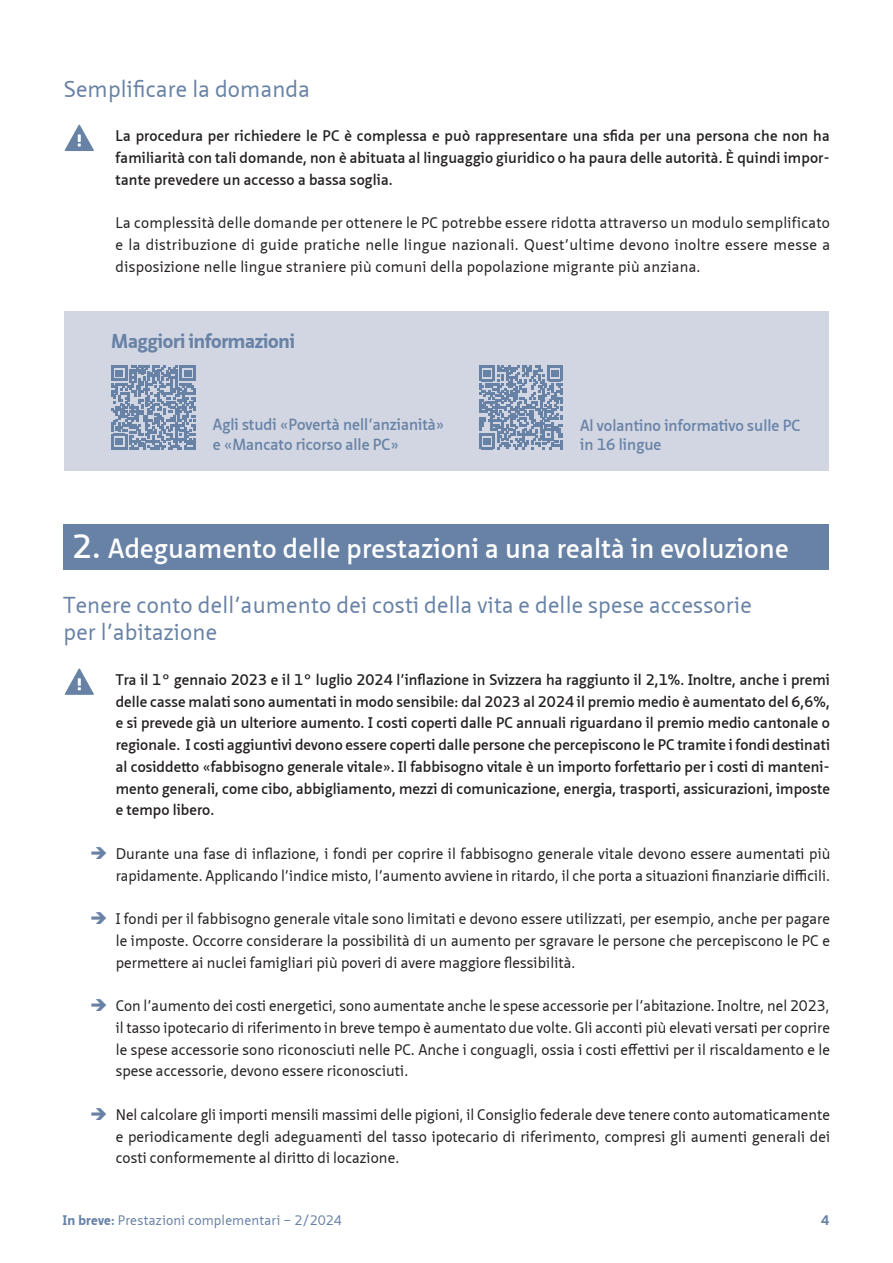
<style>
.page{position:relative;width:893px;height:1263px;background:#fff}
.page>*{position:absolute;margin:0;border:0;box-sizing:border-box;transform-origin:0 0}
.Titel_Gundtext{font:600 27px "Neue Sans Pro";letter-spacing:.01em;color:#fff}
.Untertitel{font:22.5px/27px "Neue Sans Pro";letter-spacing:.01em;color:#6882a6}
.Position_Titel{font:700 19.5px "Neue Sans Pro";letter-spacing:-.01em;color:#6882a6}
.Position_Titel-2{font:600 15.75px/19.5px "Neue Sans Pro";color:#6882a6}
.Text_bold_Spalte_links{font:15px/21.8px "Neue Sans Pro";letter-spacing:.005em;color:#231f20;text-align:justify}
.Text_bold_Spalte_links-2{font:600 15px/21.8px "Neue Sans Pro";letter-spacing:.01em;color:#231f20;text-align:justify}
.t1{font:13.5px "Neue Sans Pro";letter-spacing:.01em;color:#6882a6}
.t2{font:700 13.5px "Neue Sans Pro";color:#6882a6}
.s1{font-size:33px}
.s2{font-weight:700}
</style>
<div class="page">
<svg style="left:65px;top:125px;width:29px;height:26px"></svg>
<svg style="left:65px;top:668px;width:29px;height:27px"></svg>
<div style="left:64px;top:524px;width:765px;height:46px;background:#6882a6"></div>
<div style="left:64px;top:312px;width:764px;height:159px;background:#d1d6e2"></div>
<svg style="left:111px;top:365px;width:85px;height:84px"></svg>
<svg style="left:479px;top:365px;width:84px;height:84px"></svg>
<p class="Untertitel" style="left:64px;top:75px;width:248px">Semplificare la domanda</p>
<p class="Text_bold_Spalte_links-2" style="left:116px;top:125px;width:716px">La procedura per richiedere le PC è complessa e può rappresentare una sfida per una persona che non ha familiarità con tali domande, non è abituata al linguaggio giuridico o ha paura delle autorità. È quindi impor&shy;tante prevedere un accesso a bassa soglia.</p>
<p class="Text_bold_Spalte_links" style="left:116px;top:212px;width:716px">La complessità delle domande per ottenere le PC potrebbe essere ridotta attraverso un modulo semplificato e la distribuzione di guide pratiche nelle lingue nazionali. Quest’ultime devono inoltre essere messe a disposizione nelle lingue straniere più comuni della popolazione migrante più anziana.</p>
<p class="Position_Titel" style="left:111px;top:328px;width:185px">Maggiori informazioni</p>
<p class="Position_Titel-2" style="left:213px;top:415px;width:233px">Agli studi «Povertà nell’anzianità» e «Mancato ricorso alle PC»</p>
<p class="Position_Titel-2" style="left:580px;top:415px;width:222px">Al volantino informativo sulle PC in 16 lingue</p>
<p class="Titel_Gundtext" style="left:72px;top:531px;width:718px"><span class="s1">2.</span> Adeguamento delle prestazioni a una realtà in evoluzione</p>
<p class="Untertitel" style="left:64px;top:591px;width:690px">Tenere conto dell’aumento dei costi della vita e delle spese accessorie per l’abitazione</p>
<p class="Text_bold_Spalte_links-2" style="left:116px;top:668px;width:716px">Tra il 1° gennaio 2023 e il 1° luglio 2024 l’inflazione in Svizzera ha raggiunto il 2,1%. Inoltre, anche i premi delle casse malati sono aumentati in modo sensibile: dal 2023 al 2024 il premio medio è aumentato del 6,6%, e si prevede già un ulteriore aumento. I costi coperti dalle PC annuali riguardano il premio medio cantonale o regionale. I costi aggiuntivi devono essere coperti dalle persone che percepiscono le PC tramite i fondi destinati al cosiddetto «fabbisogno generale vitale». Il fabbisogno vitale è un importo forfettario per i costi di manteni&shy;mento generali, come cibo, abbigliamento, mezzi di comunicazione, energia, trasporti, assicurazioni, imposte e tempo libero.</p>
<p class="Text_bold_Spalte_links" style="left:116px;top:842px;width:716px">Durante una fase di inflazione, i fondi per coprire il fabbisogno generale vitale devono essere aumentati più rapidamente. Applicando l’indice misto, l’aumento avviene in ritardo, il che porta a situazioni finanziarie difficili.</p>
<p class="Text_bold_Spalte_links" style="left:116px;top:908px;width:716px">I fondi per il fabbisogno generale vitale sono limitati e devono essere utilizzati, per esempio, anche per pagare le imposte. Occorre considerare la possibilità di un aumento per sgravare le persone che percepiscono le PC e permettere ai nuclei famigliari più poveri di avere maggiore flessibilità.</p>
<p class="Text_bold_Spalte_links" style="left:116px;top:995px;width:716px">Con l’aumento dei costi energetici, sono aumentate anche le spese accessorie per l’abitazione. Inoltre, nel 2023, il tasso ipotecario di riferimento in breve tempo è aumentato due volte. Gli acconti più elevati versati per coprire le spese accessorie sono riconosciuti nelle PC. Anche i conguagli, ossia i costi effettivi per il riscaldamento e le spese accessorie, devono essere riconosciuti.</p>
<p class="Text_bold_Spalte_links" style="left:116px;top:1103px;width:716px">Nel calcolare gli importi mensili massimi delle pigioni, il Consiglio federale deve tenere conto automaticamente e periodicamente degli adeguamenti del tasso ipotecario di riferimento, compresi gli aumenti generali dei costi conformemente al diritto di locazione.</p>
<p class="t1" style="left:63px;top:1211px;width:280px"><span class="s2">In breve:</span> Prestazioni complementari – 2/2024</p>
<p class="t2" style="left:821px;top:1211px;width:10px">4</p>
</div>
